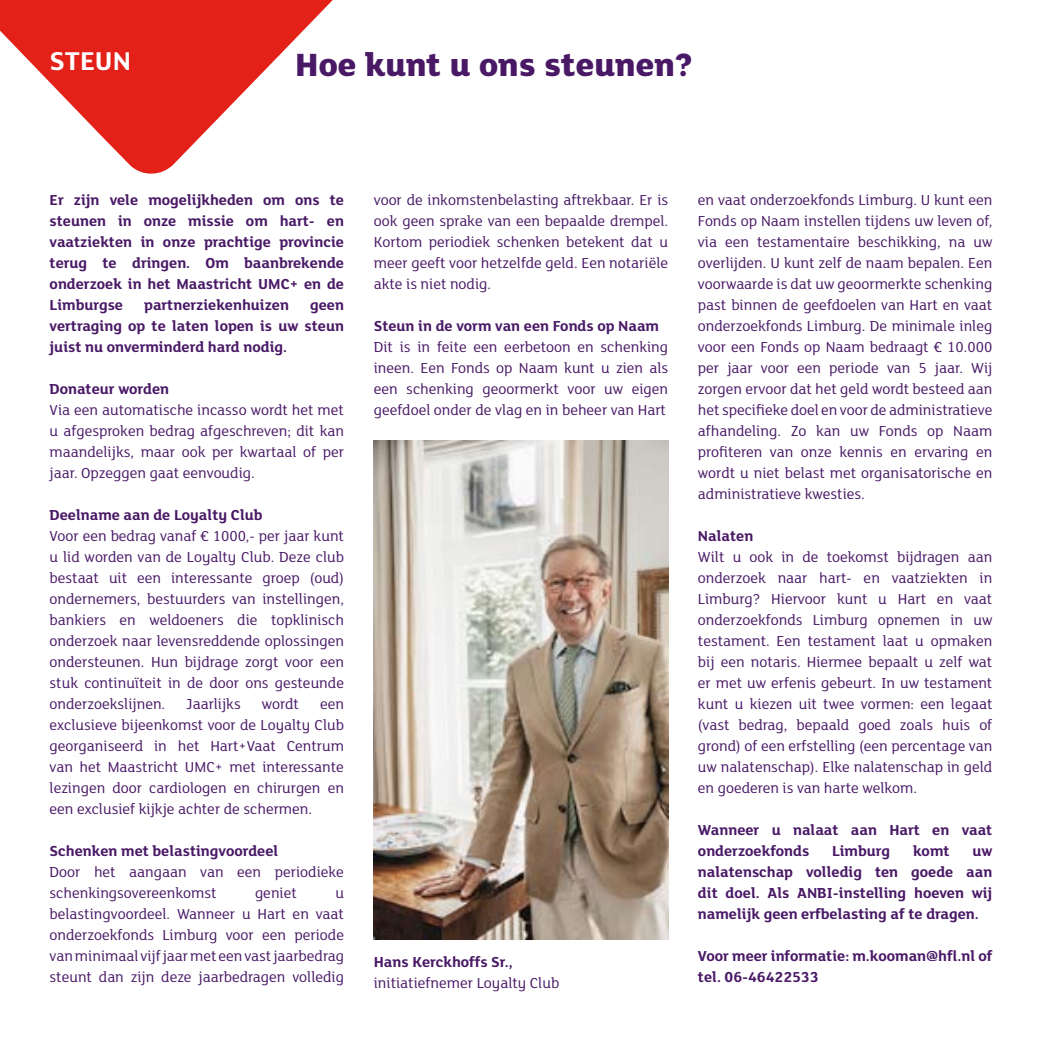
<style>
.page{position:relative;width:1042px;height:1042px;background:#fff}
.page>*{position:absolute;margin:0;border:0;box-sizing:border-box;transform-origin:0 0}
.t1{font:800 35px "FS Lola";color:#491966}
.t2{font:700 28px "FS Lola";color:#fff}
.t3{font:15.75px/21px "FS Lola";color:#491966;text-align:justify}
.t4{font:700 15.75px/21px "FS Lola";color:#491966;text-align:justify}
</style>
<div class="page">
<svg style="left:0;top:0;width:333px;height:174px;fill:#e32119"></svg>
<img style="left:374px;top:440px;width:294px;height:499px">
<h2 class="t2" style="left:50px;top:41px;width:83px">STEUN</h2>
<h1 class="t1" style="left:295px;top:40px;width:399px">Hoe kunt u ons steunen?</h1>
<p class="t4" style="left:50px;top:189px;width:296px">Er zijn vele mogelijkheden om ons te steunen in onze missie om hart- en vaatziekten in onze prachtige provincie terug te dringen. Om baanbrekende onderzoek in het Maastricht UMC+ en de Limburgse</p>
<p class="t4" style="left:144px;top:294px;width:146px">partnerziekenhuizen</p>
<p class="t4" style="left:50px;top:294px;width:296px;text-indent:260px">geen vertraging op te laten lopen is uw steun juist nu onverminderd hard nodig.</p>
<p class="t4" style="left:50px;top:378px;width:121px">Donateur worden</p>
<p class="t3" style="left:50px;top:399px;width:296px">Via een automatische incasso wordt het met u afgesproken bedrag afgeschreven; dit kan maandelijks, maar ook per kwartaal of per jaar. Opzeggen gaat eenvoudig.</p>
<p class="t4" style="left:50px;top:504px;width:214px">Deelname aan de Loyalty Club</p>
<p class="t3" style="left:50px;top:525px;width:296px">Voor een bedrag vanaf € 1000,- per jaar kunt u lid worden van de Loyalty Club. Deze club bestaat uit een interessante groep (oud) ondernemers, bestuurders van instellingen, bankiers en weldoeners die topklinisch onderzoek naar levensreddende oplossingen ondersteunen. Hun bijdrage zorgt voor een stuk continuïteit in de door ons gesteunde onderzoekslijnen.</p>
<p class="t3" style="left:186px;top:693px;width:56px">Jaarlijks</p>
<p class="t3" style="left:262px;top:693px;width:39px">wordt</p>
<p class="t3" style="left:50px;top:693px;width:296px;text-indent:270px">een exclusieve bijeenkomst voor de Loyalty Club georganiseerd in het Hart+Vaat Centrum van het Maastricht UMC+ met interessante lezingen door cardiologen en chirurgen en een exclusief kijkje achter de schermen.</p>
<p class="t4" style="left:50px;top:840px;width:230px">Schenken met belastingvoordeel</p>
<p class="t3" style="left:50px;top:861px;width:296px">Door het aangaan van een periodieke schenkingsovereenkomst</p>
<p class="t3" style="left:255px;top:882px;width:43px">geniet</p>
<p class="t3" style="left:50px;top:882px;width:296px;text-indent:286px">u belastingvoordeel. Wanneer u Hart en vaat onderzoekfonds Limburg voor een periode van minimaal vijf jaar met een vast jaarbedrag steunt dan zijn deze jaarbedragen volledig</p>
<p class="t3" style="left:374px;top:189px;width:296px">voor de inkomstenbelasting aftrekbaar. Er is ook geen sprake van een bepaalde drempel.<br>Kortom periodiek schenken betekent dat u meer geeft voor hetzelfde geld. Een notariële akte is niet nodig.</p>
<p class="t4" style="left:374px;top:315px;width:287px">Steun in de vorm van een Fonds op Naam</p>
<p class="t3" style="left:374px;top:336px;width:296px">Dit is in feite een eerbetoon en schenking ineen. Een Fonds op Naam kunt u zien als een schenking geoormerkt voor uw eigen geefdoel onder de vlag en in beheer van Hart</p>
<p class="t4" style="left:374px;top:950px;width:140px">Hans Kerckhoffs Sr.,</p>
<p class="t3" style="left:374px;top:971px;width:187px">initiatiefnemer Loyalty Club</p>
<p class="t3" style="left:698px;top:189px;width:296px">en vaat onderzoekfonds Limburg. U kunt een Fonds op Naam instellen tijdens uw leven of, via een testamentaire beschikking, na uw overlijden. U kunt zelf de naam bepalen. Een voorwaarde is dat uw geoormerkte schenking past binnen de geefdoelen van Hart en vaat onderzoekfonds Limburg. De minimale inleg voor een Fonds op Naam bedraagt € 10.000 per jaar voor een periode van 5 jaar. Wij zorgen ervoor dat het geld wordt besteed aan het specifieke doel en voor de administratieve afhandeling. Zo kan uw Fonds op Naam profiteren van onze kennis en ervaring en wordt u niet belast met organisatorische en administratieve kwesties.</p>
<p class="t4" style="left:698px;top:525px;width:57px">Nalaten</p>
<p class="t3" style="left:698px;top:546px;width:296px">Wilt u ook in de toekomst bijdragen aan onderzoek naar hart- en vaatziekten in Limburg? Hiervoor kunt u Hart en vaat onderzoekfonds Limburg opnemen in uw testament. Een testament laat u opmaken bij een notaris. Hiermee bepaalt u zelf wat er met uw erfenis gebeurt. In uw testament kunt u kiezen uit twee vormen: een legaat (vast bedrag, bepaald goed zoals huis of grond) of een erfstelling (een percentage van uw nalatenschap). Elke nalatenschap in geld en goederen is van harte welkom.</p>
<p class="t4" style="left:698px;top:819px;width:296px">Wanneer u nalaat aan Hart en vaat onderzoekfonds</p>
<p class="t4" style="left:832px;top:840px;width:60px">Limburg</p>
<p class="t4" style="left:913px;top:840px;width:38px">komt</p>
<p class="t4" style="left:698px;top:840px;width:296px;text-indent:274px">uw nalatenschap volledig ten goede aan dit doel. Als ANBI-instelling hoeven wij namelijk geen erfbelasting af te dragen.</p>
<p class="t4" style="left:698px;top:945px;width:296px">Voor meer informatie: m.kooman@hfl.nl of tel. 06-46422533</p>
</div>
